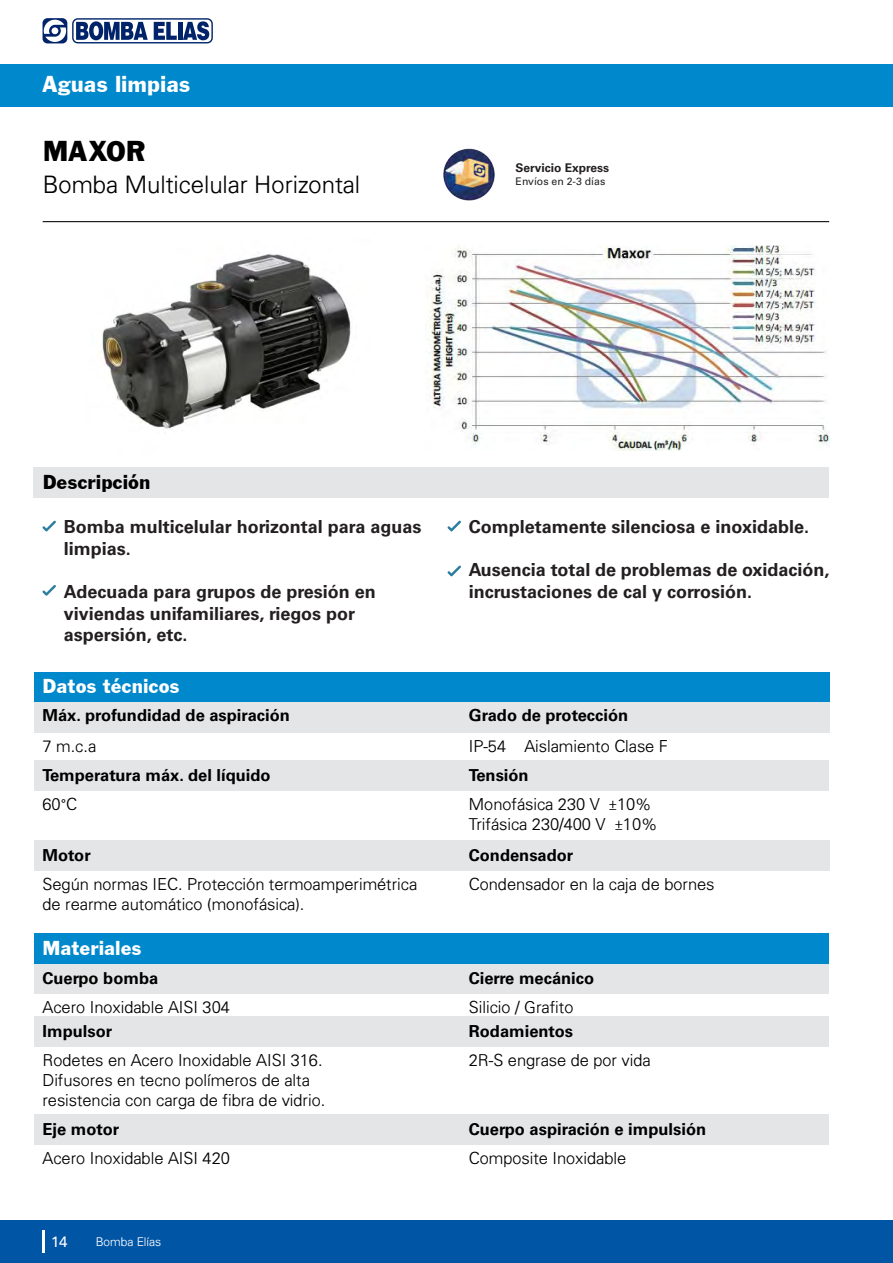
<style>
.page{position:relative;width:893px;height:1263px;background:#fff}
.page>*{position:absolute;margin:0;border:0;box-sizing:border-box;transform-origin:0 0}
.t1{font:30px "Franklin Gothic";color:#000}
.t2{font:300 24px "Univers";color:#000}
.t3{font:24px "Franklin Gothic";color:#fff}
.t4{font:21px "Franklin Gothic";color:#fff}
.t5{font:21px "Franklin Gothic";color:#000}
.t6{font:700 18px/21.6px "Univers LT Std";color:#231f20}
.t7{font:300 16.5px/19.8px "Univers";color:#000}
.t8{font:700 16.5px "Univers LT Std";color:#000}
.t9{font:15px "Univers LT Std";color:#fff}
.t10{font:700 12px "Univers LT Std";color:#231f20}
.t11{font:300 12px "Univers";color:#fff}
.t12{font:10.5px "Univers LT Std";color:#231f20}
.s1{font-family:"Calibri"}
</style>
<div class="page">
<div style="left:34px;top:702px;width:795px;height:31px;background:#e4e5e7"></div>
<div style="left:34px;top:761px;width:795px;height:30px;background:#e4e5e7"></div>
<div style="left:34px;top:841px;width:795px;height:30px;background:#e4e5e7"></div>
<div style="left:34px;top:963px;width:795px;height:30px;background:#e4e5e7"></div>
<div style="left:34px;top:933px;width:795px;height:30px;background:#08c"></div>
<div style="left:34px;top:672px;width:795px;height:30px;background:#08c"></div>
<div style="left:34px;top:1115px;width:795px;height:30px;background:#e4e5e7"></div>
<div style="left:34px;top:1017px;width:795px;height:30px;background:#e4e5e7"></div>
<div style="left:0;top:1220px;width:893px;height:43px;background:#0155a5"></div>
<img style="left:102px;top:254px;width:249px;height:175px">
<img style="left:428px;top:246px;width:401px;height:205px">
<hr style="left:43px;top:221px;width:786px;height:1px;background:#000">
<div style="left:34px;top:467px;width:795px;height:30px;background:#e4e5e7"></div>
<div style="left:0;top:64px;width:893px;height:42px;background:#08c"></div>
<svg style="left:43px;top:18px;width:24px;height:25px"></svg>
<div style="left:72px;top:18px;width:141px;height:25px;border:1px solid #002369;border-radius:5px"></div>
<svg style="left:76px;top:21px;width:72px;height:19px"></svg>
<svg style="left:154px;top:22px;width:23px;height:18px"></svg>
<hr style="left:178px;top:22px;width:4px;height:18px;background:#002369">
<svg style="left:183px;top:21px;width:26px;height:19px"></svg>
<svg style="left:42px;top:521px;width:14px;height:10px"></svg>
<svg style="left:447px;top:521px;width:14px;height:10px"></svg>
<svg style="left:42px;top:585px;width:14px;height:11px"></svg>
<svg style="left:447px;top:565px;width:14px;height:11px"></svg>
<hr style="left:43px;top:1230px;width:2px;height:23px;background:#fff">
<img style="left:443px;top:148px;width:52px;height:53px">
<p class="t3" style="left:43px;top:70px;width:149px">Aguas limpias</p>
<p class="t1" style="left:43px;top:133px;width:104px">MAXOR</p>
<p class="t2" style="left:43px;top:170px;width:319px">Bomba Multicelular Horizontal</p>
<p class="t10" style="left:516px;top:161px;width:95px">Servicio Express</p>
<p class="t12" style="left:516px;top:175px;width:91px">Envíos en 2-3 días</p>
<p class="t5" style="left:43px;top:469px;width:109px">Descripción</p>
<p class="t6" style="left:64px;top:516px;width:359px">Bomba multicelular horizontal para aguas limpias.</p>
<p class="t6" style="left:64px;top:581px;width:314px">Adecuada para grupos de presión en viviendas unifamiliares, riegos por aspersión, etc.</p>
<p class="t4" style="left:43px;top:674px;width:138px">Datos técnicos</p>
<p class="t6" style="left:469px;top:516px;width:342px">Completamente silenciosa e inoxidable.</p>
<p class="t6" style="left:469px;top:559px;width:362px">Ausencia total de problemas de oxidación, incrustaciones de cal y corrosión.</p>
<p class="t8" style="left:43px;top:706px;width:249px">Máx. profundidad de aspiración</p>
<p class="t8" style="left:469px;top:706px;width:161px">Grado de protección</p>
<p class="t7" style="left:43px;top:736px;width:55px">7 m.c.a</p>
<p class="t7" style="left:469px;top:736px;width:201px">IP-54 Aislamiento Clase F</p>
<p class="t8" style="left:43px;top:765px;width:230px">Temperatura máx. del líquido</p>
<p class="t8" style="left:469px;top:765px;width:61px">Tensión</p>
<p class="t7" style="left:43px;top:794px;width:36px">60<span class="s1">°</span>C</p>
<p class="t7" style="left:469px;top:794px;width:184px">Monofásica 230 V <span class="s1">±</span>10%</p>
<p class="t7" style="left:469px;top:814px;width:190px">Trifásica 230/400 V <span class="s1">±</span>10%</p>
<p class="t8" style="left:43px;top:845px;width:50px">Motor</p>
<p class="t8" style="left:469px;top:845px;width:106px">Condensador</p>
<p class="t7" style="left:43px;top:874px;width:376px">Según normas IEC. Protección termoamperimétrica de rearme automático (monofásica).</p>
<p class="t7" style="left:469px;top:874px;width:247px">Condensador en la caja de bornes</p>
<p class="t4" style="left:43px;top:935px;width:100px">Materiales</p>
<p class="t8" style="left:43px;top:968px;width:117px">Cuerpo bomba</p>
<p class="t8" style="left:469px;top:968px;width:127px">Cierre mecánico</p>
<p class="t7" style="left:43px;top:997px;width:189px">Acero Inoxidable AISI 304</p>
<p class="t7" style="left:469px;top:997px;width:106px">Silicio / Grafito</p>
<p class="t8" style="left:43px;top:1021px;width:71px">Impulsor</p>
<p class="t8" style="left:469px;top:1021px;width:106px">Rodamientos</p>
<p class="t7" style="left:43px;top:1050px;width:284px">Rodetes en Acero Inoxidable AISI 316.<br>Difusores en tecno polímeros de alta resistencia con carga de fibra de vidrio.</p>
<p class="t7" style="left:469px;top:1050px;width:183px">2R-S engrase de por vida</p>
<p class="t8" style="left:43px;top:1119px;width:78px">Eje motor</p>
<p class="t8" style="left:469px;top:1119px;width:239px">Cuerpo aspiración e impulsión</p>
<p class="t7" style="left:43px;top:1148px;width:189px">Acero Inoxidable AISI 420</p>
<p class="t7" style="left:469px;top:1148px;width:159px">Composite Inoxidable</p>
<p class="t9" style="left:51px;top:1233px;width:18px">14</p>
<p class="t11" style="left:96px;top:1235px;width:67px">Bomba Elías</p>
</div>
